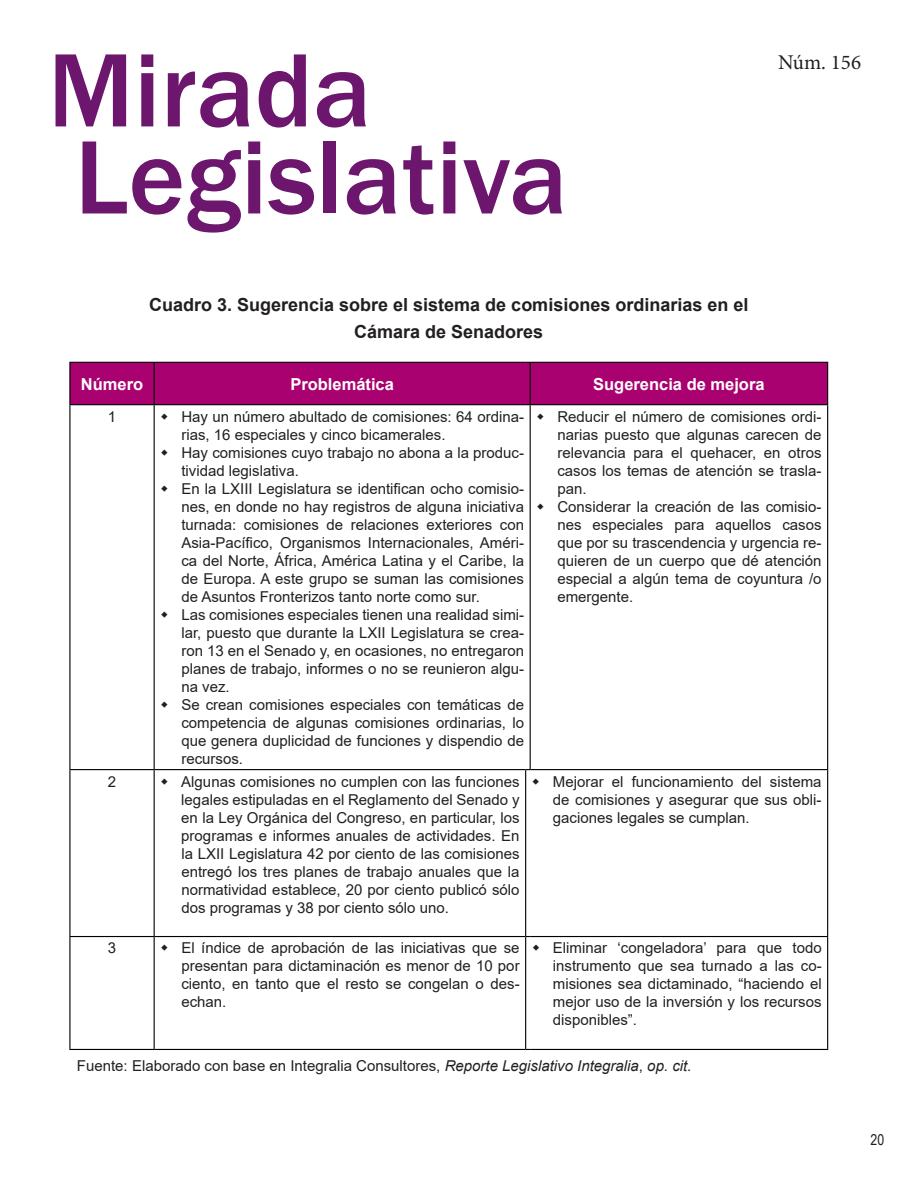
<style>
.page{position:relative;width:918px;height:1188px;background:#fff}
.page>*{position:absolute;margin:0;border:0;box-sizing:border-box;transform-origin:0 0}
.t1{font:500 108px/87px "Franklin Gothic";color:#6c166d}
.t2{font:21px "Minion Pro";color:#231f20}
.t3{font:700 18px/27px "Arial";color:#231f20;text-align:center}
.t4{font:700 16.5px "Arial";color:#fff}
.t5{font:15px/18px "Arial";color:#231f20;text-align:justify}
.t6{font:15px "Arial Narrow";color:#231f20}
.s1{font-style:italic}
</style>
<div class="page">
<hr style="left:69px;top:362px;width:85px;height:1px;background:#000">
<hr style="left:69px;top:363px;width:1px;height:41px;background:#000">
<hr style="left:69px;top:404px;width:85px;height:1px;background:#000">
<hr style="left:69px;top:405px;width:1px;height:364px;background:#000">
<hr style="left:154px;top:405px;width:1px;height:364px;background:#000">
<div style="left:70px;top:362px;width:758px;height:43px;background:#a90270"></div>
<hr style="left:530px;top:404px;width:298px;height:1px;background:#000">
<hr style="left:530px;top:405px;width:1px;height:364px;background:#000">
<hr style="left:827px;top:405px;width:1px;height:364px;background:#000">
<hr style="left:69px;top:769px;width:85px;height:1px;background:#000">
<hr style="left:69px;top:770px;width:1px;height:166px;background:#000">
<hr style="left:154px;top:769px;width:372px;height:1px;background:#000">
<hr style="left:154px;top:770px;width:1px;height:166px;background:#000">
<hr style="left:525px;top:770px;width:1px;height:166px;background:#000">
<hr style="left:530px;top:769px;width:298px;height:1px;background:#000">
<hr style="left:827px;top:770px;width:1px;height:166px;background:#000">
<hr style="left:69px;top:936px;width:85px;height:1px;background:#000">
<hr style="left:69px;top:937px;width:1px;height:112px;background:#000">
<hr style="left:154px;top:936px;width:372px;height:1px;background:#000">
<hr style="left:154px;top:937px;width:1px;height:112px;background:#000">
<hr style="left:525px;top:937px;width:1px;height:112px;background:#000">
<hr style="left:530px;top:936px;width:298px;height:1px;background:#000">
<hr style="left:827px;top:937px;width:1px;height:112px;background:#000">
<hr style="left:69px;top:1049px;width:85px;height:1px;background:#000">
<hr style="left:154px;top:1049px;width:372px;height:1px;background:#000">
<hr style="left:530px;top:1049px;width:298px;height:1px;background:#000">
<h1 class="t1" style="left:48px;top:48px;width:522px">Mirada<br>Legislativa</h1>
<h2 class="t2" style="left:778px;top:48px;width:85px">Núm. 156</h2>
<p class="t3" style="left:149px;top:291px;width:601px">Cuadro 3. Sugerencia sobre el sistema de comisiones ordinarias en el<br>Cámara de Senadores</p>
<p class="t4" style="left:81px;top:372px;width:64px">Número</p>
<p class="t4" style="left:290px;top:372px;width:105px">Problemática</p>
<p class="t4" style="left:593px;top:372px;width:173px">Sugerencia de mejora</p>
<p class="t5" style="left:108px;top:407px;width:10px">1</p>
<p class="t5" style="left:181px;top:407px;width:344px;text-align:left">Hay un número abultado de comisiones: 64 ordina&shy;rias, 16 especiales y cinco bicamerales.<br>Hay comisiones cuyo trabajo no abona a la produc&shy;tividad legislativa.<br>En la LXIII Legislatura se identifican ocho comisio&shy;nes, en donde no hay registros de alguna iniciativa turnada: comisiones de relaciones exteriores con Asia-Pacífico, Organismos Internacionales, Améri&shy;ca del Norte, África, América Latina y el Caribe, la de Europa. A este grupo se suman las comisiones de Asuntos Fronterizos tanto norte como sur.<br>Las comisiones especiales tienen una realidad simi&shy;lar, puesto que durante la LXII Legislatura se crea&shy;ron 13 en el Senado y, en ocasiones, no entregaron planes de trabajo, informes o no se reunieron algu&shy;na vez.<br>Se crean comisiones especiales con temáticas de competencia de algunas comisiones ordinarias, lo que genera duplicidad de funciones y dispendio de recursos.</p>
<p class="t5" style="left:557px;top:407px;width:266px;text-align:left">Reducir el número de comisiones ordi&shy;narias puesto que algunas carecen de relevancia para el quehacer, en otros casos los temas de atención se trasla&shy;pan.<br>Considerar la creación de las comisio&shy;nes especiales para aquellos casos que por su trascendencia y urgencia re&shy;quieren de un cuerpo que dé atención especial a algún tema de coyuntura /o emergente.</p>
<p class="t5" style="left:108px;top:772px;width:10px">2</p>
<p class="t5" style="left:181px;top:772px;width:340px">Algunas comisiones no cumplen con las funciones legales estipuladas en el Reglamento del Senado y en la Ley Orgánica del Congreso, en particular, los programas e informes anuales de actividades. En la LXII Legislatura 42 por ciento de las comisiones entregó los tres planes de trabajo anuales que la normatividad establece, 20 por ciento publicó sólo dos programas y 38 por ciento sólo uno.</p>
<p class="t5" style="left:553px;top:772px;width:270px">Mejorar el funcionamiento del sistema de comisiones y asegurar que sus obli&shy;gaciones legales se cumplan.</p>
<p class="t5" style="left:108px;top:939px;width:10px">3</p>
<p class="t5" style="left:181px;top:939px;width:340px">El índice de aprobación de las iniciativas que se presentan para dictaminación es menor de 10 por ciento, en tanto que el resto se congelan o des&shy;echan.</p>
<p class="t5" style="left:553px;top:939px;width:270px">Eliminar ‘congeladora’ para que todo instrumento que sea turnado a las co&shy;misiones sea dictaminado, “haciendo el mejor uso de la inversión y los recursos disponibles”.</p>
<p class="t5" style="left:77px;top:1057px;width:616px">Fuente: Elaborado con base en Integralia Consultores, <span class="s1">Reporte Legislativo Integralia</span>, <span class="s1">op. cit.</span></p>
<p class="t6" style="left:871px;top:1129px;width:15px">20</p>
</div>
